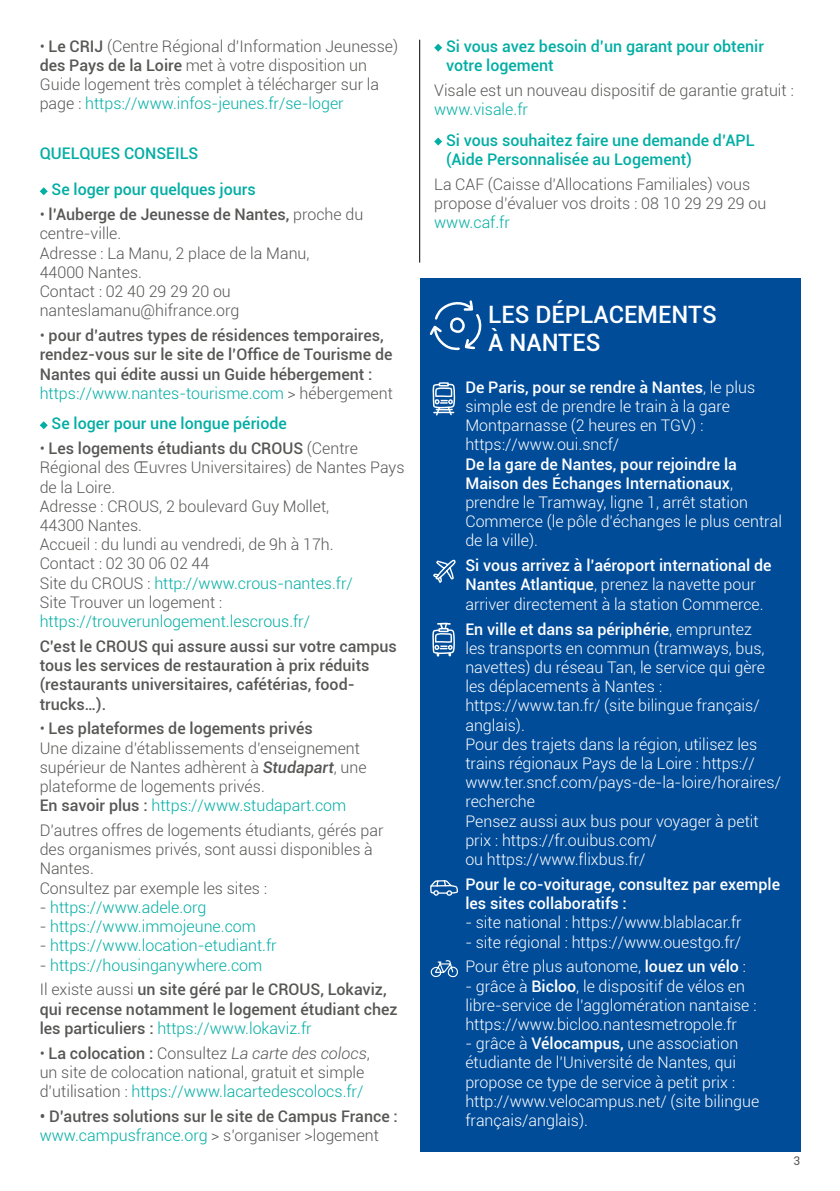
<style>
.page{position:relative;width:840px;height:1191px;background:#fff}
.page>*{position:absolute;margin:0;border:0;box-sizing:border-box;transform-origin:0 0}
.t1{font:500 24px/28px "Roboto";color:#fff}
.t2{font:300 16px/19.2px "Roboto";color:#fff}
.t3{font:300 16px/19.2px "Roboto";color:#575756}
.t4{font:500 16px/19.2px "Roboto";color:#575756}
.t5{font:500 16px/19.2px "Roboto";color:#00aea4}
.t6{font:300 16px "Roboto";color:#00aea4}
.t7{font:500 16px/19.2px "Roboto";color:#fff}
.t8{font:12px "Roboto";color:#575756}
.s1{font-weight:500}
.s2{color:#00aea4}
.s3{font-weight:300}
.s4{font-weight:300;color:#00aea4}
.s5{font-weight:500;font-style:italic}
.s6{color:#575756}
.s7{font-style:italic}
</style>
<div class="page">
<hr style="left:419px;top:40px;width:1px;height:222px;background:#000">
<svg style="left:40px;top:187px;width:8px;height:8px"></svg>
<svg style="left:40px;top:421px;width:8px;height:8px"></svg>
<svg style="left:434px;top:44px;width:8px;height:8px"></svg>
<svg style="left:434px;top:137px;width:8px;height:8px"></svg>
<div style="left:420px;top:278px;width:379px;height:873px;background:#004c99"></div>
<svg style="left:432px;top:622px;width:23px;height:35px"></svg>
<svg style="left:432px;top:382px;width:23px;height:33px"></svg>
<svg style="left:430px;top:880px;width:28px;height:15px"></svg>
<svg style="left:429px;top:300px;width:53px;height:51px"></svg>
<svg style="left:430px;top:960px;width:28px;height:18px"></svg>
<svg style="left:433px;top:559px;width:23px;height:24px"></svg>
<p class="t3" style="left:40px;top:36px;width:360px">• <span class="s1">Le CRIJ</span> (Centre Régional d’Information Jeunesse) <span class="s1">des Pays de la Loire</span> met à votre disposition un Guide logement très complet à télécharger sur la page : <span class="s2">https://www.infos-jeunes.fr/se-loger</span></p>
<p class="t5" style="left:40px;top:143px;width:160px">QUELQUES CONSEILS</p>
<p class="t5" style="left:51px;top:179px;width:206px">Se loger pour quelques jours</p>
<p class="t3" style="left:40px;top:204px;width:325px">• <span class="s1">l’Auberge de Jeunesse de Nantes,</span> proche du centre-ville.<br>Adresse : La Manu, 2 place de la Manu,<br>44000 Nantes.<br>Contact : 02 40 29 29 20 ou nanteslamanu@hifrance.org</p>
<p class="t4" style="left:40px;top:325px;width:354px"><span class="s3">•</span> pour d’autres types de résidences temporaires, rendez-vous sur le site de l’Office de Tourisme de Nantes qui édite aussi un Guide hébergement : <span class="s4">https://www.nantes-tourisme.com</span> <span class="s3">&gt; hébergement</span></p>
<p class="t5" style="left:51px;top:413px;width:237px">Se loger pour une longue période</p>
<p class="t3" style="left:40px;top:438px;width:366px">• <span class="s1">Les logements étudiants du CROUS</span> (Centre<br>Régional des Œuvres Universitaires) de Nantes Pays de la Loire.<br>Adresse : CROUS, 2 boulevard Guy Mollet,<br>44300 Nantes.<br>Accueil : du lundi au vendredi, de 9h à 17h.<br>Contact : 02 30 06 02 44<br>Site du CROUS : <span class="s2">http://www.crous-nantes.fr/<br></span>Site Trouver un logement :</p>
<p class="t6" style="left:40px;top:610px;width:272px">https://trouverunlogement.lescrous.fr/</p>
<p class="t4" style="left:40px;top:636px;width:358px">C’est le CROUS qui assure aussi sur votre campus tous les services de restauration à prix réduits (restaurants universitaires, cafétérias, food&shy;trucks…).</p>
<p class="t3" style="left:40px;top:718px;width:328px">• <span class="s1">Les plateformes de logements privés<br></span>Une dizaine d’établissements d’enseignement supérieur de Nantes adhèrent à <span class="s5">Studapart</span>, une plateforme de logements privés.<br><span class="s1">En savoir plus :</span> <span class="s2">https://www.studapart.com</span></p>
<p class="t3" style="left:40px;top:820px;width:345px">D’autres offres de logements étudiants, gérés par des organismes privés, sont aussi disponibles à Nantes.<br>Consultez par exemple les sites :</p>
<p class="t6" style="left:40px;top:896px;width:168px"><span class="s6">-</span> https://www.adele.org</p>
<p class="t6" style="left:40px;top:915px;width:218px"><span class="s6">-</span> https://www.immojeune.com</p>
<p class="t6" style="left:40px;top:934px;width:238px"><span class="s6">-</span> https://www.location-etudiant.fr</p>
<p class="t4" style="left:40px;top:951px;width:348px;line-height:24.8px"><span class="s3">-</span> <span class="s4">https://housinganywhere.com<br></span><span class="s3">Il existe aussi</span> un site géré par le CROUS, Lokaviz,</p>
<p class="t4" style="left:40px;top:998px;width:359px">qui recense notamment le logement étudiant chez les particuliers : <span class="s4">https://www.lokaviz.fr</span></p>
<p class="t3" style="left:40px;top:1042px;width:331px">• <span class="s1">La colocation :</span> Consultez <span class="s7">La carte des colocs</span>, un site de colocation national, gratuit et simple d’utilisation : <span class="s2">https://www.lacartedescolocs.fr/</span></p>
<p class="t4" style="left:40px;top:1106px;width:359px">• D’autres solutions sur le site de Campus France : <span class="s4">www.campusfrance.org</span> <span class="s3">&gt; s’organiser &gt;logement</span></p>
<p class="t5" style="left:446px;top:36px;width:319px">Si vous avez besoin d’un garant pour obtenir votre logement</p>
<p class="t3" style="left:434px;top:80px;width:361px">Visale est un nouveau dispositif de garantie gratuit :</p>
<p class="t6" style="left:434px;top:98px;width:95px">www.visale.fr</p>
<p class="t5" style="left:446px;top:130px;width:310px">Si vous souhaitez faire une demande d’APL (Aide Personnalisée au Logement)</p>
<p class="t3" style="left:434px;top:174px;width:333px">La CAF (Caisse d’Allocations Familiales) vous propose d’évaluer vos droits : 08 10 29 29 29 ou</p>
<p class="t6" style="left:434px;top:211px;width:77px">www.caf.fr</p>
<h1 class="t1" style="left:488px;top:299px;width:230px">LES DÉPLACEMENTS<br>À NANTES</h1>
<p class="t2" style="left:465px;top:377px;width:291px"><span class="s1">De Paris, pour se rendre à Nantes</span>, le plus simple est de prendre le train à la gare Montparnasse (2 heures en TGV) : https://www.oui.sncf/</p>
<p class="t2" style="left:465px;top:454px;width:318px"><span class="s1">De la gare de Nantes, pour rejoindre la Maison des Échanges Internationaux</span>, prendre le Tramway, ligne 1, arrêt station Commerce (le pôle d’échanges le plus central de la ville).</p>
<p class="t2" style="left:465px;top:555px;width:307px"><span class="s1">Si vous arrivez à l’aéroport international de<br>Nantes Atlantique</span>, prenez la navette pour arriver directement à la station Commerce.</p>
<p class="t2" style="left:465px;top:619px;width:317px"><span class="s1">En ville et dans sa périphérie</span>, empruntez<br>les transports en commun (tramways, bus, navettes) du réseau Tan, le service qui gère les déplacements à Nantes : https://www.tan.fr/ (site bilingue français/ anglais).<br>Pour des trajets dans la région, utilisez les trains régionaux Pays de la Loire : https:// www.ter.sncf.com/pays-de-la-loire/horaires/ recherche<br>Pensez aussi aux bus pour voyager à petit prix : https://fr.ouibus.com/<br>ou https://www.flixbus.fr/</p>
<p class="t7" style="left:465px;top:874px;width:316px">Pour le co-voiturage, consultez par exemple les sites collaboratifs :</p>
<p class="t2" style="left:465px;top:912px;width:277px">- site national : https://www.blablacar.fr</p>
<p class="t2" style="left:465px;top:929px;width:282px;line-height:24.8px">- site régional : https://www.ouestgo.fr/<br>Pour être plus autonome, <span class="s1">louez un vélo</span> :</p>
<p class="t2" style="left:465px;top:975px;width:292px">- grâce à <span class="s1">Bicloo</span>, le dispositif de vélos en libre-service de l’agglomération nantaise : https://www.bicloo.nantesmetropole.fr</p>
<p class="t2" style="left:465px;top:1033px;width:295px">- grâce à <span class="s1">Vélocampus,</span> une association étudiante de l’Université de Nantes, qui propose ce type de service à petit prix : http://www.velocampus.net/ (site bilingue français/anglais).</p>
<p class="t8" style="left:793px;top:1152px;width:8px">3</p>
</div>
